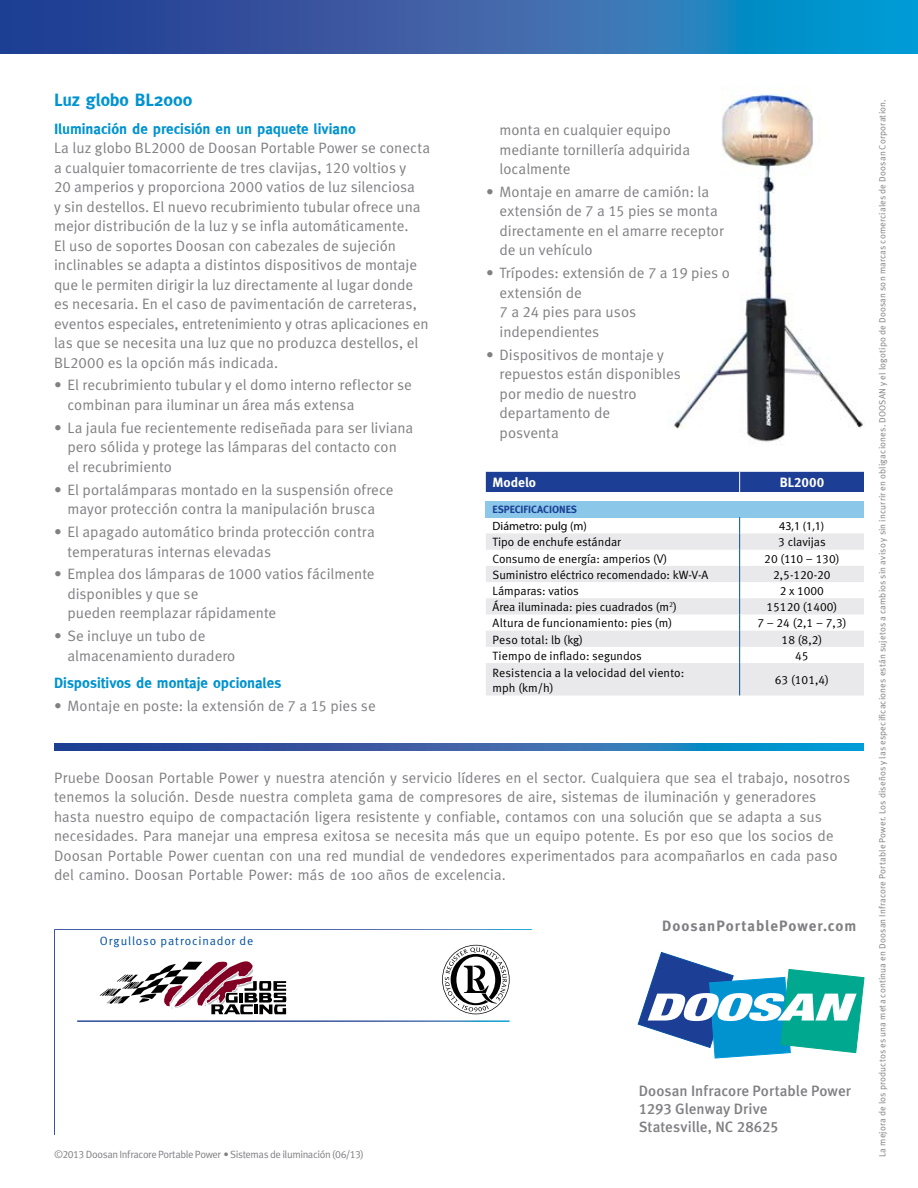
<style>
.page{position:relative;width:918px;height:1188px;background:#fff}
.page>*{position:absolute;margin:0;border:0;box-sizing:border-box;transform-origin:0 0}
.t1{font:700 18px "Meta";letter-spacing:-.005em;color:#0093d0}
.t2{font:15px/19.5px "Meta Normal LF";color:#807f83}
.t3{font:15px/19.5px "Meta";letter-spacing:.01em;color:#807f83}
.t4{font:700 15px "Meta";color:#0093d0}
.t5{font:15px/18px "Meta Medium LF";color:#807f83}
.t6{font:15px "Meta Bold LF";letter-spacing:.07em;color:#807f83}
.t7{font:13.5px "Meta Bold LF";color:#fff}
.t8{font:12px/15px "Meta Normal LF";color:#000}
.t9{font:12px "Myriad Pro";color:#000}
.t10{font:12px "Meta Normal LF";letter-spacing:.07em;color:#004fa3}
.t11{font:10.5px "Meta Normal LF";letter-spacing:-.035em;color:#807f83}
.t12{font:10.5px "Meta Bold LF";color:#1c3e94}
.t13{font:9px "Meta Normal LF";letter-spacing:.02em;color:#807f83}
</style>
<div class="page">
<svg style="left:0;top:0;width:918px;height:54px;background:#2967ac"></svg>
<svg style="left:54px;top:744px;width:810px;height:7px;background:#2867ad"></svg>
<img style="left:615px;top:94px;width:249px;height:378px">
<div style="left:486px;top:501px;width:378px;height:16px;background:#8ac7e8"></div>
<svg style="left:486px;top:533px;width:378px;height:162px;fill:#e9e8ea"></svg>
<div style="left:486px;top:472px;width:378px;height:20px;background:#1c3e94"></div>
<svg style="left:739px;top:517px;width:1px;height:146px"></svg>
<hr style="left:739px;top:663px;width:1px;height:32px;background:#004fa3">
<div style="left:54px;top:929px;width:478px;height:206px;background:#fff;border:2px solid #fff"></div>
<svg style="left:100px;top:961px;width:187px;height:53px"></svg>
<svg style="left:442px;top:945px;width:68px;height:69px"></svg>
<svg style="left:638px;top:952px;width:226px;height:106px"></svg>
<p class="t1" style="left:54px;top:90px;width:140px">Luz globo BL2000</p>
<p class="t4" style="left:54px;top:120px;width:303px">Iluminación de precisión en un paquete liviano</p>
<p class="t2" style="left:54px;top:138px;width:378px">La luz globo BL2000 de Doosan Portable Power se conecta a cualquier tomacorriente de tres clavijas, 120 voltios y<br>20 amperios y proporciona 2000 vatios de luz silenciosa<br>y sin destellos. El nuevo recubrimiento tubular ofrece una mejor distribución de la luz y se infla automáticamente.<br>El uso de soportes Doosan con cabezales de sujeción inclinables se adapta a distintos dispositivos de montaje que le permiten dirigir la luz directamente al lugar donde es necesaria. En el caso de pavimentación de carreteras, eventos especiales, entretenimiento y otras aplicaciones en las que se necesita una luz que no produzca destellos, el BL2000 es la opción más indicada.</p>
<p class="t2" style="left:68px;top:375px;width:346px;text-indent:-14px">• El recubrimiento tubular y el domo interno reflector se combinan para iluminar un área más extensa</p>
<p class="t2" style="left:68px;top:418px;width:347px;text-indent:-14px">• La jaula fue recientemente rediseñada para ser liviana pero sólida y protege las lámparas del contacto con<br>el recubrimiento</p>
<p class="t2" style="left:54px;top:480px;width:341px;text-align:center">• El portalámparas montado en la suspensión ofrece mayor protección contra la manipulación brusca</p>
<p class="t2" style="left:68px;top:522px;width:309px;text-indent:-14px">• El apagado automático brinda protección contra temperaturas internas elevadas</p>
<p class="t2" style="left:68px;top:564px;width:309px;text-indent:-14px">• Emplea dos lámparas de 1000 vatios fácilmente disponibles y que se<br>pueden reemplazar rápidamente</p>
<p class="t2" style="left:68px;top:626px;width:169px;text-indent:-14px">• Se incluye un tubo de almacenamiento duradero</p>
<p class="t4" style="left:54px;top:674px;width:229px">Dispositivos de montaje opcionales</p>
<p class="t2" style="left:54px;top:696px;width:323px">• Montaje en poste: la extensión de 7 a 15 pies se</p>
<p class="t2" style="left:500px;top:120px;width:192px">monta en cualquier equipo mediante tornillería adquirida localmente</p>
<p class="t2" style="left:500px;top:182px;width:226px;text-indent:-14px">• Montaje en amarre de camión: la extensión de 7 a 15 pies se monta directamente en el amarre receptor de un vehículo</p>
<p class="t2" style="left:500px;top:263px;width:232px;text-indent:-14px">• Trípodes: extensión de 7 a 19 pies o extensión de<br>7 a 24 pies para usos independientes</p>
<p class="t2" style="left:500px;top:344px;width:183px;text-indent:-14px">• Dispositivos de montaje y repuestos están disponibles por medio de nuestro departamento de<br>posventa</p>
<p class="t7" style="left:493px;top:474px;width:45px">Modelo</p>
<p class="t7" style="left:780px;top:474px;width:46px">BL2000</p>
<p class="t12" style="left:493px;top:503px;width:80px">Especificaciones</p>
<p class="t9" style="left:493px;top:518px;width:96px">Diámetro: pulg (m)</p>
<p class="t9" style="left:779px;top:518px;width:47px">43,1 (1,1)</p>
<p class="t8" style="left:493px;top:535px;width:130px">Tipo de enchufe estándar</p>
<p class="t8" style="left:778px;top:535px;width:49px">3 clavijas</p>
<p class="t8" style="left:493px;top:551px;width:176px">Consumo de energía: amperios (V)</p>
<p class="t8" style="left:764px;top:551px;width:77px">20 (110 – 130)</p>
<p class="t8" style="left:493px;top:567px;width:217px">Suministro eléctrico recomendado: kW-V-A</p>
<p class="t8" style="left:773px;top:567px;width:59px">2,5-120-20</p>
<p class="t8" style="left:493px;top:583px;width:88px">Lámparas: vatios</p>
<p class="t8" style="left:780px;top:583px;width:46px">2 x 1000</p>
<p class="t8" style="left:493px;top:599px;width:186px">Área iluminada: pies cuadrados (m<sup>2</sup>)</p>
<p class="t8" style="left:767px;top:599px;width:72px">15120 (1400)</p>
<p class="t8" style="left:493px;top:616px;width:181px">Altura de funcionamiento: pies (m)</p>
<p class="t8" style="left:757px;top:616px;width:91px">7 – 24 (2,1 – 7,3)</p>
<p class="t8" style="left:493px;top:632px;width:92px">Peso total: lb (kg)</p>
<p class="t8" style="left:782px;top:632px;width:42px">18 (8,2)</p>
<p class="t8" style="left:493px;top:648px;width:151px">Tiempo de inflado: segundos</p>
<p class="t8" style="left:795px;top:648px;width:15px">45</p>
<p class="t8" style="left:493px;top:665px;width:193px">Resistencia a la velocidad del viento: mph (km/h)</p>
<p class="t8" style="left:775px;top:672px;width:55px">63 (101,4)</p>
<p class="t3" style="left:54px;top:768px;width:798px">Pruebe Doosan Portable Power y nuestra atención y servicio líderes en el sector. Cualquiera que sea el trabajo, nosotros tenemos la solución. Desde nuestra completa gama de compresores de aire, sistemas de iluminación y generadores hasta nuestro equipo de compactación ligera resistente y confiable, contamos con una solución que se adapta a sus necesidades. Para manejar una empresa exitosa se necesita más que un equipo potente. Es por eso que los socios de Doosan Portable Power cuentan con una red mundial de vendedores experimentados para acompañarlos en cada paso del camino. Doosan Portable Power: más de 100 años de excelencia.</p>
<p class="t10" style="left:100px;top:934px;width:155px">Orgulloso patrocinador de</p>
<p class="t11" style="left:54px;top:1148px;width:311px">©2013 Doosan Infracore Portable Power • Sistemas de iluminación (06/13)</p>
<p class="t6" style="left:662px;top:917px;width:196px">DoosanPortablePower.com</p>
<p class="t5" style="left:639px;top:1082px;width:214px">Doosan Infracore Portable Power<br>1293 Glenway Drive<br>Statesville, NC 28625</p>
<p class="t13" style="left:877px;top:1157px;width:1059px;rotate:-90deg">La mejora de los productos es una meta continua en Doosan Infracore Portable Power. Los diseños y las especificaciones están sujetos a cambios sin aviso y sin incurrir en obligaciones. DOOSAN y el logotipo de Doosan son marcas comerciales de Doosan Corporation.</p>
</div>
